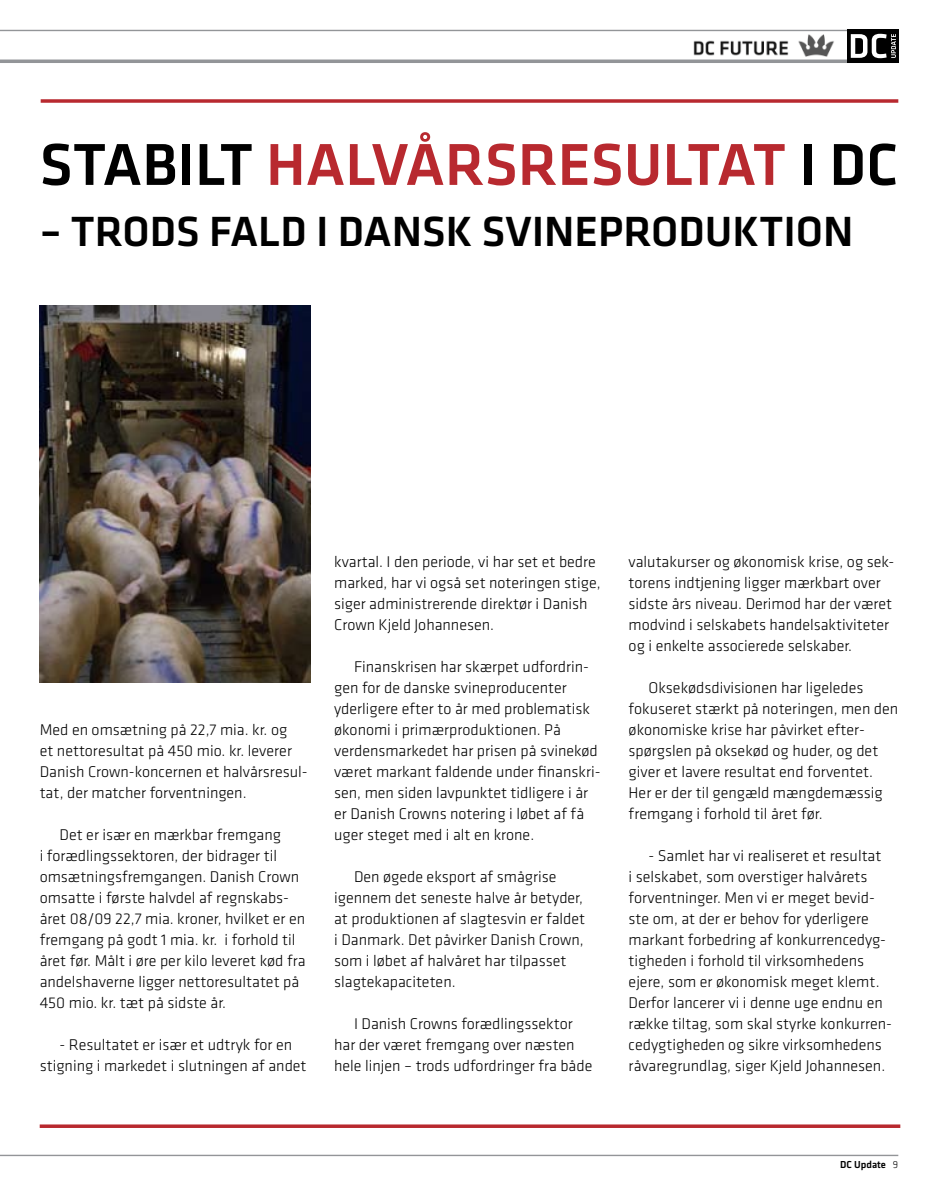
<style>
.page{position:relative;width:943px;height:1191px;background:#fff}
.page>*{position:absolute;margin:0;border:0;box-sizing:border-box;transform-origin:0 0}
.t1{font:500 61.25px "Klavika";color:#b8292f}
.t2{font:500 43.75px "Klavika";color:#000}
.t3{font:300 16.1px/21px "Klavika";color:#000}
.t4{font:500 10.5px "Klavika";color:#000}
.s1{color:#000}
.s2{font-weight:300}
</style>
<div class="page">
<hr style="left:0;top:1154px;width:898px;height:2px;background:#939598">
<hr style="left:0;top:30px;width:898px;height:1px;background:#939598">
<hr style="left:0;top:60px;width:898px;height:3px;background:#939598">
<div style="left:847px;top:30px;width:51px;height:33px;background:#000"></div>
<svg style="left:850px;top:34px;width:46px;height:24px"></svg>
<img style="left:693px;top:34px;width:141px;height:23px">
<svg style="left:41px;top:99px;width:857px;height:4px;background:#c04348"></svg>
<svg style="left:40px;top:1124px;width:860px;height:4px;background:#c04348"></svg>
<img style="left:40px;top:305px;width:270px;height:377px">
<h1 class="t1" style="left:40px;top:131px;width:860px"><span class="s1">STABILT</span> HALVÅRSRESULTAT <span class="s1">I DC</span></h1>
<h2 class="t2" style="left:40px;top:208px;width:815px">– TRODS FALD I DANSK SVINEPRODUKTION</h2>
<p class="t3" style="left:40px;top:719px;width:269px">Med en omsætning på 22,7 mia. kr. og<br>et nettoresultat på 450 mio. kr. leverer Danish Crown-koncernen et halvårsresul&shy;tat, der matcher forventningen.</p>
<p class="t3" style="left:40px;top:824px;width:267px;text-indent:20px">Det er især en mærkbar fremgang<br>i forædlingssektoren, der bidrager til omsætningsfremgangen. Danish Crown omsatte i første halvdel af regnskabs&shy;året 08/09 22,7 mia. kroner, hvilket er en fremgang på godt 1 mia. kr. i forhold til året før. Målt i øre per kilo leveret kød fra andelshaverne ligger nettoresultatet på 450 mio. kr. tæt på sidste år.</p>
<p class="t3" style="left:40px;top:1034px;width:268px;text-align:center">- Resultatet er især et udtryk for en stigning i markedet i slutningen af andet</p>
<p class="t3" style="left:334px;top:551px;width:268px">kvartal. I den periode, vi har set et bedre marked, har vi også set noteringen stige, siger administrerende direktør i Danish Crown Kjeld Johannesen.</p>
<p class="t3" style="left:334px;top:656px;width:268px;text-indent:20px">Finanskrisen har skærpet udfordrin&shy;gen for de danske svineproducenter yderligere efter to år med problematisk økonomi i primærproduktionen. På verdensmarkedet har prisen på svinekød været markant faldende under finanskri&shy;sen, men siden lavpunktet tidligere i år er Danish Crowns notering i løbet af få uger steget med i alt en krone.</p>
<p class="t3" style="left:334px;top:866px;width:252px;text-indent:20px">Den øgede eksport af smågrise igennem det seneste halve år betyder, at produktionen af slagtesvin er faldet i Danmark. Det påvirker Danish Crown, som i løbet af halvåret har tilpasset slagtekapaciteten.</p>
<p class="t3" style="left:334px;top:1013px;width:260px;text-indent:20px">I Danish Crowns forædlingssektor har der været fremgang over næsten hele linjen – trods udfordringer fra både</p>
<p class="t3" style="left:628px;top:551px;width:267px">valutakurser og økonomisk krise, og sek&shy;torens indtjening ligger mærkbart over sidste års niveau. Derimod har der været modvind i selskabets handelsaktiviteter og i enkelte associerede selskaber.</p>
<p class="t3" style="left:628px;top:677px;width:271px;text-indent:20px">Oksekødsdivisionen har ligeledes fokuseret stærkt på noteringen, men den økonomiske krise har påvirket efter&shy;spørgslen på oksekød og huder, og det giver et lavere resultat end forventet.<br>Her er der til gengæld mængdemæssig fremgang i forhold til året før.</p>
<p class="t3" style="left:628px;top:845px;width:265px;text-indent:20px">- Samlet har vi realiseret et resultat<br>i selskabet, som overstiger halvårets forventninger. Men vi er meget bevid&shy;ste om, at der er behov for yderligere markant forbedring af konkurrencedyg&shy;tigheden i forhold til virksomhedens ejere, som er økonomisk meget klemt.<br>Derfor lancerer vi i denne uge endnu en række tiltag, som skal styrke konkurren&shy;cedygtigheden og sikre virksomhedens råvaregrundlag, siger Kjeld Johannesen.</p>
<p class="t4" style="left:840px;top:1159px;width:60px">DC UPDATE <span class="s2">9</span></p>
</div>
